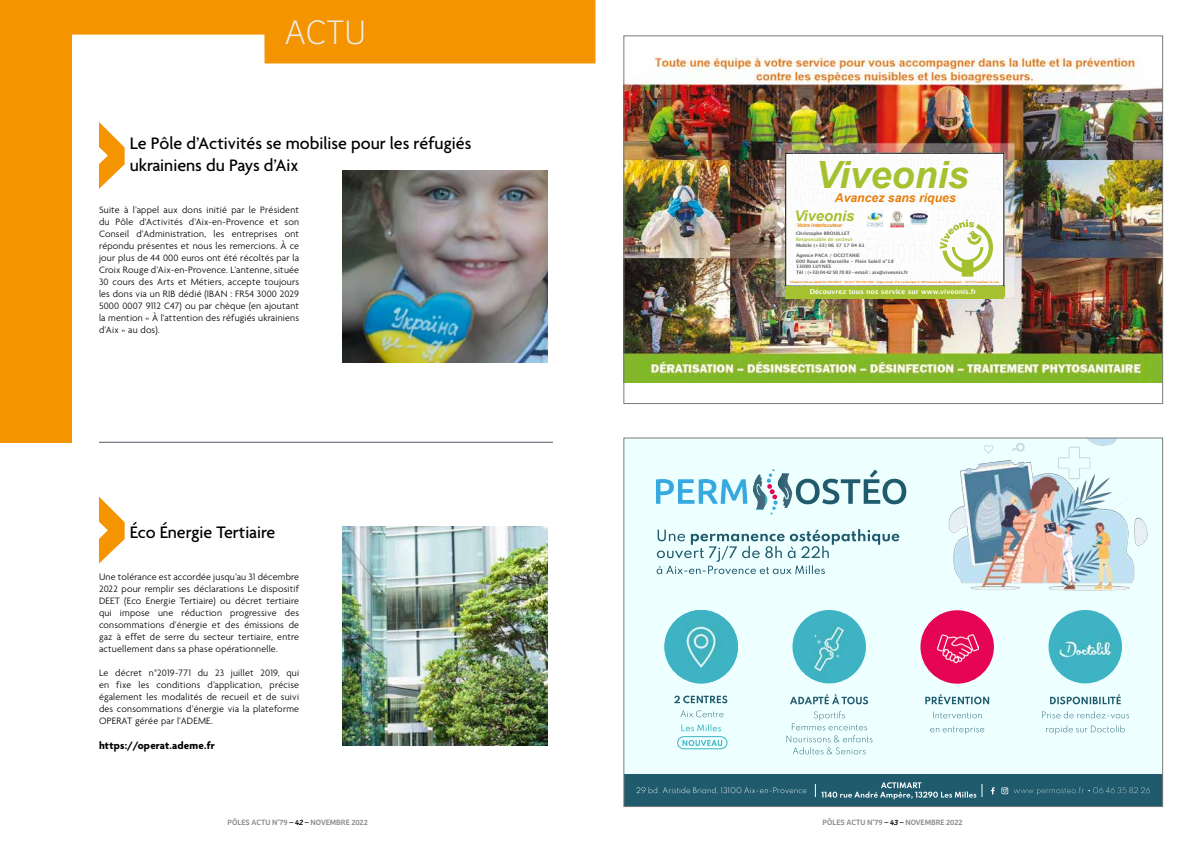
<style>
.page{position:relative;width:1191px;height:842px;background:#fff}
.page>*{position:absolute;margin:0;border:0;box-sizing:border-box;transform-origin:0 0}
.t1{font:italic 700 37.6px "Arial";color:#a5c12f}
.t2{font:100 35.3px "Bree";color:#ededed}
.t3{font:500 18px/21.6px "Agenda";color:#000}
.t4{font:italic 700 14.7px "Arial";color:#a5c12f}
.t5{font:italic 700 12.2px "Arial";color:#e87e08}
.t6{font:700 11px "Agenda";letter-spacing:.02em;color:#000}
.t7{font:300 10px/12px "Agenda";letter-spacing:.02em;color:#000;text-align:justify}
.t8{font:8px "Bree";color:#878787}
.t9{font:700 6.7px "Lucida Grande";color:#fff}
.t10{font:italic 700 5px "Arial";color:#e87e08}
.t11{font:700 4.6px/5.6px "Lucida Grande";color:#585857}
.t12{font:700 4.6px "Lucida Grande";color:#a5c12f}
.t13{font:700 2.9px "Lucida Grande";letter-spacing:-.05em;color:#e87e0a}
.s1{color:#000}
.s2{font-style:italic;color:#000}
</style>
<div class="page">
<div style="left:0;top:0;width:72px;height:443px;background:#f49400"></div>
<svg style="left:72px;top:0;width:523px;height:63px"></svg>
<div style="left:624px;top:438px;width:538px;height:368px;background:#edffff"></div>
<img style="left:664px;top:610px;width:74px;height:73px;border-radius:37px">
<img style="left:792px;top:610px;width:74px;height:73px;border-radius:37px">
<img style="left:1048px;top:610px;width:74px;height:73px;border-radius:37px">
<svg style="left:656px;top:469px;width:250px;height:45px"></svg>
<svg style="left:656px;top:529px;width:243px;height:45px"></svg>
<img style="left:948px;top:440px;width:200px;height:151px">
<svg style="left:680px;top:710px;width:43px;height:7px"></svg>
<svg style="left:674px;top:696px;width:53px;height:7px"></svg>
<svg style="left:786px;top:711px;width:86px;height:43px"></svg>
<svg style="left:790px;top:694px;width:78px;height:10px"></svg>
<svg style="left:930px;top:726px;width:54px;height:8px"></svg>
<svg style="left:933px;top:712px;width:48px;height:6px"></svg>
<svg style="left:925px;top:694px;width:64px;height:10px"></svg>
<svg style="left:1046px;top:725px;width:78px;height:9px"></svg>
<svg style="left:1042px;top:711px;width:87px;height:7px"></svg>
<svg style="left:1050px;top:694px;width:70px;height:10px"></svg>
<div style="left:624px;top:774px;width:538px;height:32px;background:#205b6d"></div>
<svg style="left:636px;top:787px;width:170px;height:7px"></svg>
<svg style="left:991px;top:787px;width:159px;height:8px"></svg>
<svg style="left:815px;top:782px;width:167px;height:17px"></svg>
<svg style="left:677px;top:724px;width:51px;height:26px"></svg>
<div style="left:920px;top:610px;width:74px;height:74px;background:#e60553;border-radius:50%"></div>
<img style="left:937px;top:634px;width:41px;height:30px">
<img style="left:625px;top:57px;width:535px;height:326px">
<img style="left:785px;top:153px;width:72px;height:133px">
<img style="left:934px;top:153px;width:70px;height:133px">
<img style="left:857px;top:153px;width:77px;height:133px">
<svg style="left:939px;top:220px;width:54px;height:57px"></svg>
<div style="left:863px;top:207px;width:68px;height:23px;background:#fff"></div>
<img style="left:890px;top:210px;width:14px;height:17px">
<img style="left:910px;top:210px;width:17px;height:15px">
<img style="left:866px;top:210px;width:17px;height:17px">
<div style="left:785px;top:286px;width:219px;height:13px;background:#a5c12f"></div>
<img style="left:342px;top:171px;width:205px;height:192px">
<img style="left:342px;top:526px;width:205px;height:220px">
<svg style="left:99px;top:122px;width:26px;height:67px"></svg>
<svg style="left:99px;top:497px;width:26px;height:67px"></svg>
<hr style="left:99px;top:442px;width:454px;height:1px;background:#505b6b">
<h2 class="t2" style="left:285px;top:7px;width:83px">ACTU</h2>
<h3 class="t3" style="left:130px;top:133px;width:343px">Le Pôle d’Activités se mobilise pour les réfugiés ukrainiens du Pays d’Aix</h3>
<p class="t7" style="left:99px;top:204px;width:202px">Suite à l’appel aux dons initié par le Président du Pôle d’Activités d’Aix-en-Provence et son Conseil d’Administration, les entreprises ont répondu présentes et nous les remercions. À ce jour plus de 44 000 euros ont été récoltés par la Croix Rouge d’Aix-en-Provence. L’antenne, située 30 cours des Arts et Métiers, accepte toujours les dons via un RIB dédié (IBAN : FR54 3000 2029<br>5000 0007 9112 C47) ou par chèque (en ajoutant la mention « À l’attention des réfugiés ukrainiens d’Aix » au dos).</p>
<h3 class="t3" style="left:130px;top:523px;width:147px">Éco Énergie Tertiaire</h3>
<p class="t7" style="left:99px;top:571px;width:202px">Une tolérance est accordée jusqu’au 31 décembre 2022 pour remplir ses déclarations Le dispositif DEET (Eco Energie Tertiaire) ou décret tertiaire qui impose une réduction progressive des consommations d’énergie et des émissions de gaz à effet de serre du secteur tertiaire, entre actuellement dans sa phase opérationnelle.</p>
<p class="t7" style="left:99px;top:667px;width:202px">Le décret n°2019-771 du 23 juillet 2019, qui en fixe les conditions d’application, précise également les modalités de recueil et de suivi des consommations d’énergie via la plateforme OPERAT gérée par l’ADEME.</p>
<p class="t6" style="left:99px;top:740px;width:117px">https://operat.ademe.fr</p>
<h1 class="t1" style="left:815px;top:150px;width:155px">Viveonis</h1>
<p class="t5" style="left:835px;top:190px;width:122px">Avancez sans riques</p>
<h3 class="t4" style="left:794px;top:207px;width:62px">Viveonis</h3>
<p class="t10" style="left:797px;top:222px;width:46px">Votre interlocuteur</p>
<p class="t11" style="left:796px;top:231px;width:55px">Christophe BROUILLET</p>
<p class="t12" style="left:796px;top:236px;width:58px">Responsable de secteur</p>
<p class="t11" style="left:796px;top:242px;width:70px">Mobile (+33) 06 37 17 04 61</p>
<p class="t11" style="left:796px;top:253px;width:114px">Agence PACA / OCCITANIE<br>600 Roue de Marseille - Plein Soleil n°18<br>13080 LUYNES<br>Tél : (+33) 04 42 50 70 83 - email : aix@viveonis.fr</p>
<p class="t13" style="left:790px;top:280px;width:210px">Viveonis SAS au capital de 106 600 € - R.C.S n° 503 041 600 - Siège social : P.A. La Garrigue II, 280 Avenue des compagnons - 34170 Castelnau-le-Lez</p>
<p class="t9" style="left:810px;top:286px;width:168px">Découvrez tous nos service sur www.viveonis.fr</p>
<p class="t8" style="left:228px;top:816px;width:142px">PÔLES ACTU N°79 <span class="s1">–</span> <span class="s2">42</span> <span class="s1">–</span> NOVEMBRE 2022</p>
<p class="t8" style="left:822px;top:816px;width:142px">PÔLES ACTU N°79 <span class="s1">–</span> <span class="s2">43</span> <span class="s1">–</span> NOVEMBRE 2022</p>
</div>
